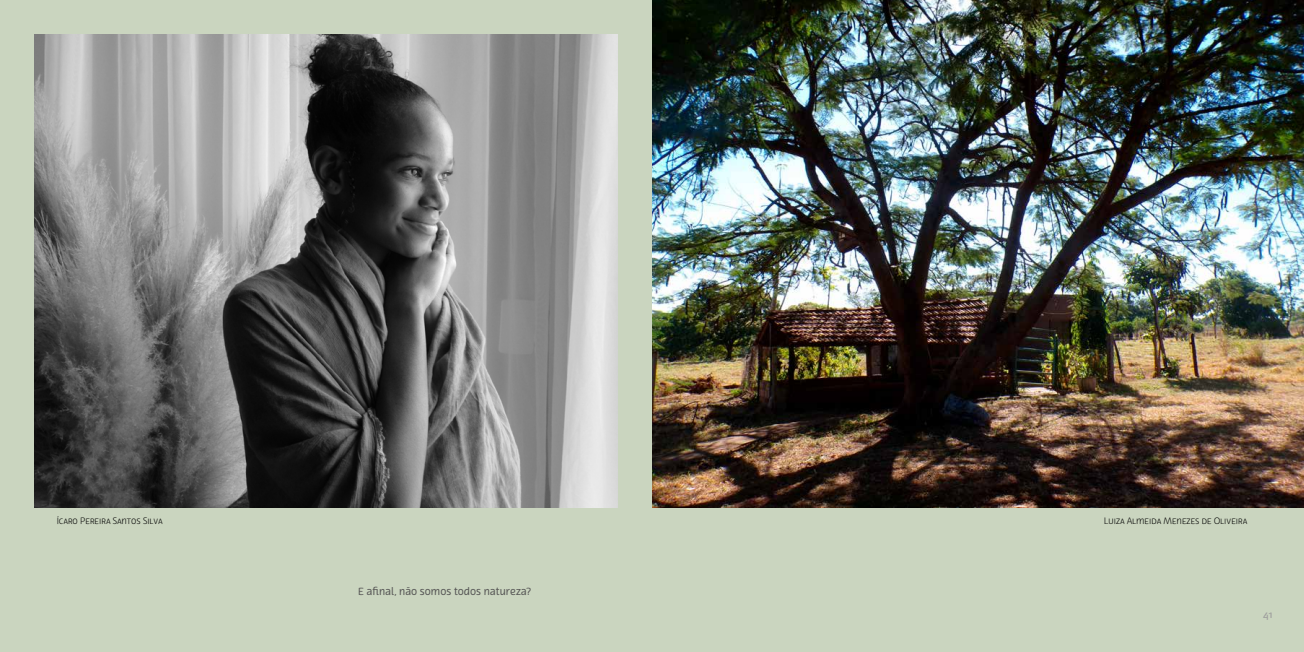
<style>
.page{position:relative;width:1304px;height:652px;background:#fff}
.page>*{position:absolute;margin:0;border:0;box-sizing:border-box;transform-origin:0 0}
.t1{font:11px "FP Dancer Serif";color:#9d9d9c}
.t2{font:10px "Terfens";color:#575756}
.t3{font:300 9px "Terfens";color:#000}
</style>
<div class="page">
<div style="left:652px;top:0;width:652px;height:652px;background:#cad5bf"></div>
<div style="left:0;top:0;width:652px;height:652px;background:#cad5bf"></div>
<img style="left:652px;top:0;width:652px;height:507px">
<img style="left:35px;top:35px;width:582px;height:472px">
<p class="t3" style="left:57px;top:516px;width:107px">Ícaro Pereira Santos Silva</p>
<p class="t3" style="left:1104px;top:515px;width:145px">Luiza Almeida Menezes de Oliveira</p>
<p class="t2" style="left:358px;top:585px;width:174px">E afinal, não somos todos natureza?</p>
<p class="t1" style="left:1263px;top:608px;width:11px">41</p>
</div>
